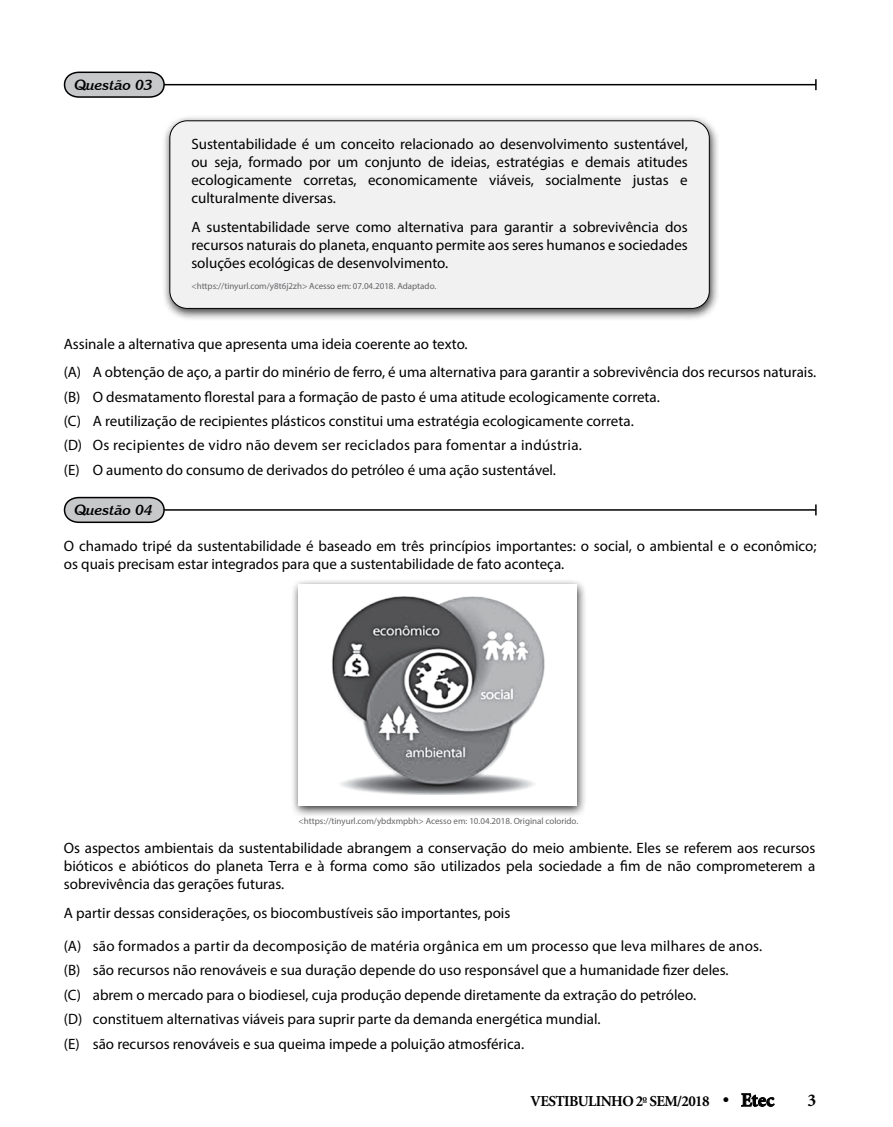
<style>
.page{position:relative;width:893px;height:1127px;background:#fff}
.page>*{position:absolute;margin:0;border:0;box-sizing:border-box;transform-origin:0 0}
.t1{font:700 18px "Minion";color:#000}
.t2{font:700 15.3px "Minion";letter-spacing:-.04em;color:#000}
.t3{font:15px/18px "Myriad Pro";color:#000}
.t4{font:italic 700 14.7px "Korinna IT Cby BT";color:#000}
.t5{font:9px "Myriad Pro";color:#636466}
.s1{font-family:"Korinna IT Cby BT";font-style:italic;font-size:16.65px}
.s2{font-size:19.2px}
</style>
<div class="page">
<svg style="left:741px;top:1093px;width:34px;height:14px"></svg>
<hr style="left:146px;top:509px;width:670px;height:2px;background:#000">
<svg style="left:815px;top:504px;width:2px;height:11px"></svg>
<svg style="left:63px;top:496px;width:103px;height:28px;background:#b7b7b9"></svg>
<div style="left:291px;top:579px;width:296px;height:239px;background:#000;opacity:.8"></div>
<div style="left:299px;top:584px;width:278px;height:221px;background:#fff"></div>
<img style="left:332px;top:596px;width:213px;height:199px">
<div style="left:162px;top:115px;width:558px;height:206px;background:#000;opacity:.8"></div>
<div style="left:170px;top:121px;width:539px;height:187px;background:#f1f1f2;border-radius:17px"></div>
<div style="left:169px;top:120px;width:541px;height:189px;border:1px solid #000;border-radius:17px"></div>
<hr style="left:146px;top:84px;width:670px;height:1px;background:#000">
<svg style="left:815px;top:79px;width:2px;height:11px"></svg>
<svg style="left:63px;top:71px;width:103px;height:27px;background:#b4b5b6"></svg>
<p class="t4" style="left:74px;top:75px;width:80px">Questão 03</p>
<p class="t3" style="left:191px;top:135px;width:498px;text-align:justify">Sustentabilidade é um conceito relacionado ao desenvolvimento sustentável, ou seja, formado por um conjunto de ideias, estratégias e demais atitudes ecologicamente corretas, economicamente viáveis, socialmente justas e culturalmente diversas.</p>
<p class="t3" style="left:191px;top:217px;width:498px;text-align:justify">A sustentabilidade serve como alternativa para garantir a sobrevivência dos recursos naturais do planeta, enquanto permite aos seres humanos e sociedades soluções ecológicas de desenvolvimento.</p>
<p class="t5" style="left:191px;top:281px;width:246px">&lt;https://tinyurl.com/y8t6j2zh&gt; Acesso em: 07.04.2018. Adaptado.</p>
<p class="t3" style="left:64px;top:329px;width:754px;line-height:28.7px">Assinale a alternativa que apresenta uma ideia coerente ao texto.<br>(A) A obtenção de aço, a partir do minério de ferro, é uma alternativa para garantir a sobrevivência dos recursos naturais.</p>
<p class="t3" style="left:64px;top:384px;width:598px;line-height:24.3px">(B) O desmatamento florestal para a formação de pasto é uma atitude ecologicamente correta. (C) A reutilização de recipientes plásticos constitui uma estratégia ecologicamente correta.<br>(D) Os recipientes de vidro não devem ser reciclados para fomentar a indústria.<br>(E) O aumento do consumo de derivados do petróleo é uma ação sustentável.</p>
<p class="t4" style="left:74px;top:501px;width:80px">Questão 04</p>
<p class="t3" style="left:64px;top:537px;width:754px">O chamado tripé da sustentabilidade é baseado em três princípios importantes: o social, o ambiental e o econômico; os quais precisam estar integrados para que a sustentabilidade de fato aconteça.</p>
<p class="t5" style="left:298px;top:815px;width:281px">&lt;https://tinyurl.com/ybdxmpbh&gt; Acesso em: 10.04.2018. Original colorido.</p>
<p class="t3" style="left:64px;top:839px;width:753px;text-align:justify">Os aspectos ambientais da sustentabilidade abrangem a conservação do meio ambiente. Eles se referem aos recursos bióticos e abióticos do planeta Terra e à forma como são utilizados pela sociedade a fim de não comprometerem a sobrevivência das gerações futuras.</p>
<p class="t3" style="left:64px;top:896px;width:700px;line-height:32.8px">A partir dessas considerações, os biocombustíveis são importantes, pois<br>(A) são formados a partir da decomposição de matéria orgânica em um processo que leva milhares de anos.</p>
<p class="t3" style="left:64px;top:958px;width:666px;line-height:24.3px">(B) são recursos não renováveis e sua duração depende do uso responsável que a humanidade fizer deles. (C) abrem o mercado para o biodiesel, cuja produção depende diretamente da extração do petróleo.<br>(D) constituem alternativas viáveis para suprir parte da demanda energética mundial.<br>(E) são recursos renováveis e sua queima impede a poluição atmosférica.</p>
<p class="t2" style="left:531px;top:1093px;width:245px">VESTIBULINHO 2<sup>o</sup> SEM/2018 <span class="s1">•</span> <span class="s2">Etec</span></p>
<p class="t1" style="left:808px;top:1091px;width:10px">3</p>
</div>
